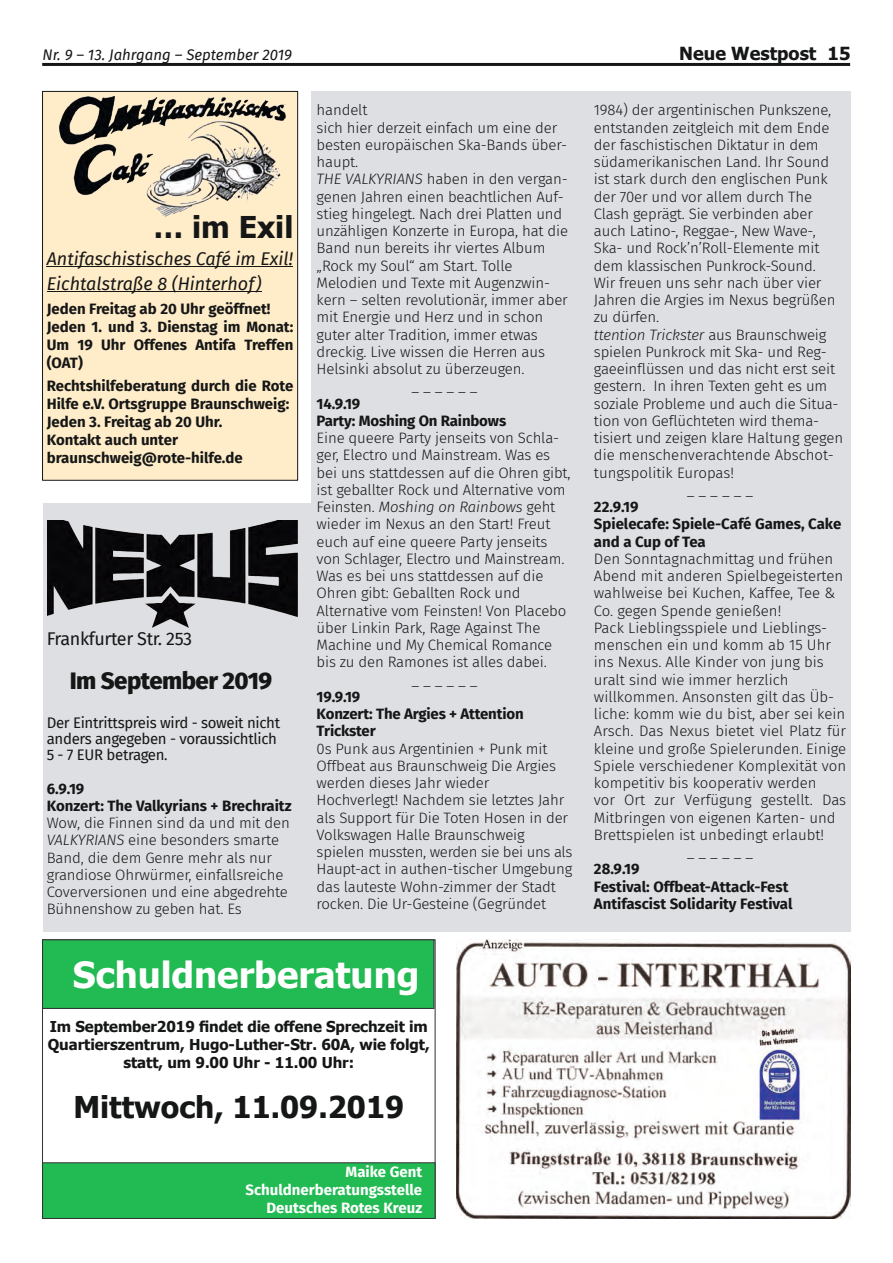
<style>
.page{position:relative;width:893px;height:1263px;background:#fff}
.page>*{position:absolute;margin:0;border:0;box-sizing:border-box;transform-origin:0 0}
.t1{font:700 36px "Tahoma";color:#fff}
.t2{font:700 30px "Tahoma";color:#151616}
.t3{font:800 24px "Fira Sans";letter-spacing:-.02em;color:#151616}
.t4{font:italic 18px/25.5px "Fira Sans";color:#151616}
.t5{font:18px "Fira Sans";letter-spacing:-.02em;color:#151616}
.t6{font:700 18px "Tahoma";color:#151616}
.t7{font:300 15px/17.2px "Fira Sans";letter-spacing:-.01em;color:#151616}
.t8{font:700 15px/17.2px "Fira Sans";color:#151616}
.t9{font:700 15px/18px "Tahoma";letter-spacing:-.005em;color:#151616;text-align:center}
.t10{font:15px/16.2px "Fira Sans";letter-spacing:-.02em;color:#151616}
.t11{font:italic 300 15px "Fira Sans";letter-spacing:-.01em;color:#151616}
.t12{font:700 15px/18px "Fira Sans";color:#fff;text-align:right}
.t13{font:italic 15px "Fira Sans";color:#151616}
.s1{font-size:14.25px}
.s2{font-style:italic}
.s3{font-style:normal}
</style>
<div class="page">
<div style="left:43px;top:91px;width:807px;height:841px;background:#dddfe2"></div>
<hr style="left:42px;top:63px;width:808px;height:3px;background:#151616">
<img style="left:456px;top:939px;width:394px;height:280px">
<div style="left:43px;top:940px;width:391px;height:68px;background:#22ba52"></div>
<div style="left:43px;top:1163px;width:392px;height:55px;background:#22ba52"></div>
<img style="left:48px;top:520px;width:250px;height:107px">
<div style="left:43px;top:91px;width:268px;height:412px;background:#fff"></div>
<div style="left:42px;top:91px;width:256px;height:390px;background:#ffecc9;border:1px solid #151616"></div>
<hr style="left:47px;top:266px;width:246px;height:1px;background:#151616">
<hr style="left:47px;top:291px;width:214px;height:1px;background:#151616">
<img style="left:60px;top:96px;width:225px;height:121px">
<p class="t13" style="left:43px;top:46px;width:251px">Nr. 9 – 13. Jahrgang – September 2019</p>
<p class="t6" style="left:679px;top:46px;width:173px">Neue Westpost 15</p>
<h2 class="t2" style="left:153px;top:215px;width:141px">… im Exil</h2>
<p class="t4" style="left:47px;top:246px;width:248px">Antifaschistisches Café im Exil!<br>Eichtalstraße 8 (Hinterhof)</p>
<p class="t8" style="left:47px;top:300px;width:248px;line-height:18px">Jeden Freitag ab 20 Uhr geöffnet!<br>Jeden 1. und 3. Dienstag im Monat:<br>Um 19 Uhr Offenes Antifa Treffen (OAT)</p>
<p class="t8" style="left:47px;top:376px;width:248px;line-height:18px">Rechtshilfeberatung durch die Rote<br>Hilfe e.V. Ortsgruppe Braunschweig:<br>Jeden 3. Freitag ab 20 Uhr.<br>Kontakt auch unter braunschweig@rote-hilfe.de</p>
<p class="t5" style="left:47px;top:628px;width:147px">Frankfurter Str. 253</p>
<h3 class="t3" style="left:70px;top:667px;width:204px">Im September 2019</h3>
<p class="t10" style="left:47px;top:715px;width:235px">Der Eintrittspreis wird - soweit nicht anders angegeben - voraussichtlich<br>5 - 7 EUR betragen<span class="s1">.</span></p>
<p class="t8" style="left:47px;top:780px;width:246px">6.9.19<br>Konzert: The Valkyrians + Brechraitz</p>
<p class="t7" style="left:47px;top:814px;width:245px">Wow, die Finnen sind da und mit den <span class="s2">VALKYRIANS</span> eine besonders smarte Band, die dem Genre mehr als nur grandiose Ohrwürmer, einfallsreiche Coverversionen und eine abgedrehte Bühnenshow zu geben hat. Es</p>
<p class="t7" style="left:317px;top:102px;width:52px">handelt</p>
<p class="t7" style="left:317px;top:119px;width:242px">sich hier derzeit einfach um eine der</p>
<p class="t7" style="left:317px;top:136px;width:252px">besten europäischen Ska-Bands über-</p>
<p class="t7" style="left:317px;top:153px;width:43px">haupt.</p>
<p class="t7" style="left:317px;top:171px;width:253px"><span class="s2">THE VALKYRIANS</span> haben in den vergan-</p>
<p class="t7" style="left:317px;top:188px;width:249px">genen Jahren einen beachtlichen Auf-</p>
<p class="t7" style="left:317px;top:205px;width:247px">stieg hingelegt. Nach drei Platten und</p>
<p class="t7" style="left:317px;top:222px;width:253px">unzähligen Konzerte in Europa, hat die</p>
<p class="t7" style="left:317px;top:240px;width:230px">Band nun bereits ihr viertes Album</p>
<p class="t7" style="left:317px;top:257px;width:197px">„Rock my Soul“ am Start. Tolle</p>
<p class="t7" style="left:317px;top:274px;width:235px">Melodien und Texte mit Augenzwin-</p>
<p class="t7" style="left:317px;top:291px;width:253px">kern – selten revolutionär, immer aber</p>
<p class="t7" style="left:317px;top:309px;width:228px">mit Energie und Herz und in schon</p>
<p class="t7" style="left:317px;top:326px;width:223px">guter alter Tradition, immer etwas</p>
<p class="t7" style="left:317px;top:343px;width:230px">dreckig. Live wissen die Herren aus</p>
<p class="t7" style="left:317px;top:360px;width:209px">Helsinki absolut zu überzeugen.</p>
<p class="t7" style="left:411px;top:378px;width:68px">______</p>
<p class="t8" style="left:317px;top:395px;width:191px">14.9.19<br>Party: Moshing On Rainbows</p>
<p class="t7" style="left:317px;top:429px;width:244px">Eine queere Party jenseits von Schla-</p>
<p class="t7" style="left:317px;top:447px;width:235px">ger, Electro und Mainstream. Was es</p>
<p class="t7" style="left:317px;top:464px;width:256px">bei uns stattdessen auf die Ohren gibt,</p>
<p class="t7" style="left:317px;top:481px;width:250px">ist geballter Rock und Alternative vom</p>
<p class="t11" style="left:317px;top:498px;width:240px"><span class="s3">Feinsten.</span> Moshing on Rainbows <span class="s3">geht</span></p>
<p class="t7" style="left:317px;top:516px;width:235px">wieder im Nexus an den Start! Freut</p>
<p class="t7" style="left:317px;top:533px;width:232px">euch auf eine queere Party jenseits</p>
<p class="t7" style="left:317px;top:550px;width:249px">von Schlager, Electro und Mainstream.</p>
<p class="t7" style="left:317px;top:567px;width:228px">Was es bei uns stattdessen auf die</p>
<p class="t7" style="left:317px;top:585px;width:205px">Ohren gibt: Geballten Rock und</p>
<p class="t7" style="left:317px;top:602px;width:251px">Alternative vom Feinsten! Von Placebo</p>
<p class="t7" style="left:317px;top:619px;width:225px">über Linkin Park, Rage Against The</p>
<p class="t7" style="left:317px;top:636px;width:237px">Machine und My Chemical Romance</p>
<p class="t7" style="left:317px;top:654px;width:232px">bis zu den Ramones ist alles dabei.</p>
<p class="t7" style="left:411px;top:671px;width:68px">______</p>
<p class="t8" style="left:317px;top:688px;width:209px">19.9.19<br>Konzert: The Argies + Attention<br>Trickster</p>
<p class="t7" style="left:317px;top:740px;width:257px">0s Punk aus Argentinien + Punk mit Offbeat aus Braunschweig Die Argies werden dieses Jahr wieder Hochverlegt! Nachdem sie letztes Jahr als Support für Die Toten Hosen in der Volkswagen Halle Braunschweig spielen mussten, werden sie bei uns als Haupt-act in authen-tischer Umgebung das lauteste Wohn-zimmer der Stadt rocken. Die Ur-Gesteine (Gegründet</p>
<h1 class="t1" style="left:73px;top:960px;width:348px">Schuldnerberatung</h1>
<p class="t9" style="left:48px;top:1019px;width:383px">Im September2019 findet die offene Sprechzeit im<br>Quartierszentrum, Hugo-Luther-Str. 60A, wie folgt, statt, um 9.00 Uhr - 11.00 Uhr:</p>
<h2 class="t2" style="left:73px;top:1095px;width:332px">Mittwoch, 11.09.2019</h2>
<p class="t12" style="left:245px;top:1163px;width:178px">Maike Gent<br>Schuldnerberatungsstelle<br>Deutsches Rotes Kreuz</p>
<p class="t7" style="left:594px;top:102px;width:239px">1984) der argentinischen Punkszene,</p>
<p class="t7" style="left:594px;top:119px;width:237px">entstanden zeitgleich mit dem Ende</p>
<p class="t7" style="left:594px;top:136px;width:226px">der faschistischen Diktatur in dem</p>
<p class="t7" style="left:594px;top:153px;width:237px">südamerikanischen Land. Ihr Sound</p>
<p class="t7" style="left:594px;top:171px;width:235px">ist stark durch den englischen Punk</p>
<p class="t7" style="left:594px;top:188px;width:220px">der 70er und vor allem durch The</p>
<p class="t7" style="left:594px;top:205px;width:221px">Clash geprägt. Sie verbinden aber</p>
<p class="t7" style="left:594px;top:222px;width:223px">auch Latino-, Reggae-, New Wave-,</p>
<p class="t7" style="left:594px;top:240px;width:227px">Ska- und Rock’n’Roll-Elemente mit</p>
<p class="t7" style="left:594px;top:257px;width:223px">dem klassischen Punkrock-Sound.</p>
<p class="t7" style="left:594px;top:274px;width:229px">Wir freuen uns sehr nach über vier</p>
<p class="t7" style="left:594px;top:291px;width:243px">Jahren die Argies im Nexus begrüßen</p>
<p class="t7" style="left:594px;top:309px;width:67px">zu dürfen.</p>
<p class="t11" style="left:594px;top:326px;width:234px">ttention Trickster <span class="s3">aus Braunschweig</span></p>
<p class="t7" style="left:594px;top:343px;width:234px">spielen Punkrock mit Ska- und Reg-</p>
<p class="t7" style="left:594px;top:360px;width:243px">gaeeinflüssen und das nicht erst seit</p>
<p class="t7" style="left:594px;top:378px;width:235px">gestern. In ihren Texten geht es um</p>
<p class="t7" style="left:594px;top:395px;width:246px">soziale Probleme und auch die Situa-</p>
<p class="t7" style="left:594px;top:412px;width:227px">tion von Geflüchteten wird thema-</p>
<p class="t7" style="left:594px;top:429px;width:251px">tisiert und zeigen klare Haltung gegen</p>
<p class="t7" style="left:594px;top:447px;width:241px">die menschenverachtende Abschot-</p>
<p class="t7" style="left:594px;top:464px;width:142px">tungspolitik Europas!</p>
<p class="t7" style="left:687px;top:481px;width:68px">______</p>
<p class="t8" style="left:594px;top:498px;width:249px">22.9.19<br>Spielecafe: Spiele-Café Games, Cake and a Cup of Tea</p>
<p class="t7" style="left:594px;top:550px;width:241px">Den Sonntagnachmittag und frühen</p>
<p class="t7" style="left:594px;top:567px;width:251px">Abend mit anderen Spielbegeisterten</p>
<p class="t7" style="left:594px;top:585px;width:243px">wahlweise bei Kuchen, Kaffee, Tee &amp;</p>
<p class="t7" style="left:594px;top:602px;width:189px">Co. gegen Spende genießen!</p>
<p class="t7" style="left:594px;top:619px;width:235px">Pack Lieblingsspiele und Lieblings-</p>
<p class="t7" style="left:594px;top:636px;width:239px">menschen ein und komm ab 15 Uhr</p>
<p class="t7" style="left:594px;top:654px;width:231px">ins Nexus. Alle Kinder von jung bis</p>
<p class="t7" style="left:594px;top:671px;width:196px">uralt sind wie immer herzlich</p>
<p class="t7" style="left:594px;top:688px;width:242px">willkommen. Ansonsten gilt das Üb-</p>
<p class="t7" style="left:594px;top:705px;width:253px">liche: komm wie du bist, aber sei kein</p>
<p class="t7" style="left:594px;top:723px;width:254px">Arsch. Das Nexus bietet viel Platz für</p>
<p class="t7" style="left:594px;top:740px;width:254px">kleine und große Spielerunden. Einige</p>
<p class="t7" style="left:594px;top:757px;width:254px">Spiele verschiedener Komplexität von</p>
<p class="t7" style="left:594px;top:774px;width:224px">kompetitiv bis kooperativ werden</p>
<p class="t7" style="left:594px;top:792px;width:254px">vor Ort zur Verfügung gestellt. Das</p>
<p class="t7" style="left:594px;top:809px;width:243px">Mitbringen von eigenen Karten- und</p>
<p class="t7" style="left:594px;top:826px;width:232px">Brettspielen ist unbedingt erlaubt!</p>
<p class="t7" style="left:687px;top:843px;width:68px">______</p>
<p class="t8" style="left:594px;top:861px;width:200px">28.9.19<br>Festival: Offbeat-Attack-Fest<br>Antifascist Solidarity Festival</p>
</div>
